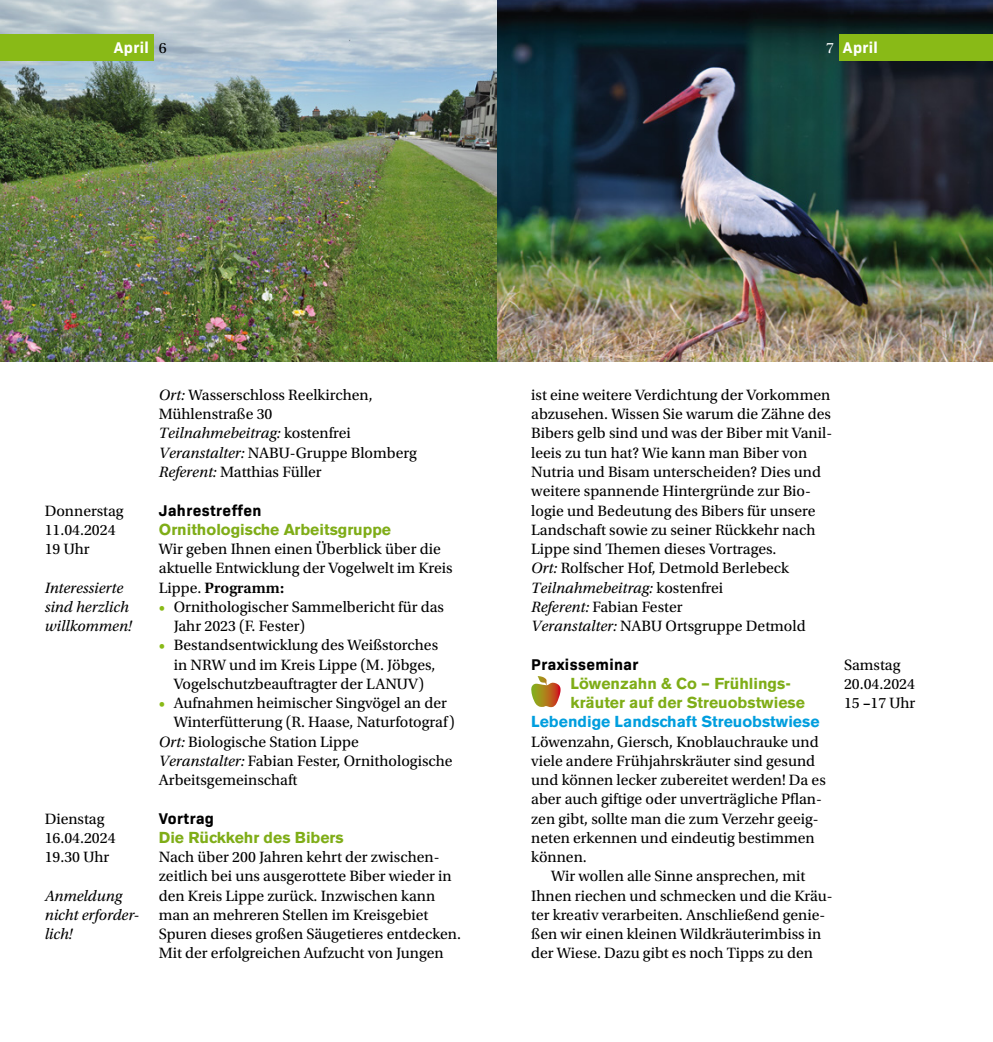
<style>
.page{position:relative;width:993px;height:1042px;background:#fff}
.page>*{position:absolute;margin:0;border:0;box-sizing:border-box;transform-origin:0 0}
.Lauftext{font:15.75px/19.2px "Utopia Std";color:#000}
.Lauftext_mE{font:15.75px/19.2px "Utopia Std";color:#000}
.Lauftext-2{font:italic 15.75px/19.2px "Utopia Std";color:#000}
.Überschrift_2{font:700 15.75px/19.2px "Akzidenz Grotesk BE";color:#7fad17}
.Überschrift_1{font:700 15.75px "Bio Sans";letter-spacing:.025em;color:#000}
.Überschrift_2_blau{font:700 15.75px "Akzidenz Grotesk BE";color:#009ede}
.Überschrift_1-2{font:700 15.75px "Bio Sans";letter-spacing:.025em;color:#fff}
.Paginierung{font:15.75px "Utopia Std";color:#000}
.Paginierung-2{font:15.75px "Utopia Std";color:#fff}
.s1{font-style:italic}
.s2{font-style:normal}
.s3{font-weight:600}
.s4{color:#89ba17}
.s5{font-weight:700}
</style>
<div class="page">
<img style="left:496px;top:0;width:496px;height:361px">
<img style="left:0;top:0;width:496px;height:361px">
<div style="left:0;top:34px;width:154px;height:26px;background:#89ba17"></div>
<div style="left:838px;top:34px;width:154px;height:26px;background:#89ba17"></div>
<svg style="left:531px;top:676px;width:29px;height:31px"></svg>
<p class="Überschrift_1-2" style="left:114px;top:36px;width:37px">April</p>
<p class="Paginierung" style="left:159px;top:40px;width:9px">6</p>
<p class="Paginierung-2" style="left:826px;top:40px;width:9px">7</p>
<p class="Überschrift_1-2" style="left:842px;top:36px;width:37px">April</p>
<p class="Lauftext" style="left:45px;top:501px;width:80px">Donnerstag</p>
<p class="Lauftext" style="left:45px;top:520px;width:72px">11.04.2024</p>
<p class="Lauftext" style="left:45px;top:539px;width:46px">19 Uhr</p>
<p class="Lauftext-2" style="left:45px;top:578px;width:88px">Interessierte sind herzlich willkommen!</p>
<p class="Lauftext" style="left:45px;top:809px;width:61px">Dienstag</p>
<p class="Lauftext" style="left:45px;top:828px;width:72px">16.04.2024</p>
<p class="Lauftext" style="left:45px;top:847px;width:66px">19.30 Uhr</p>
<p class="Lauftext-2" style="left:45px;top:886px;width:96px">Anmeldung nicht erforder&shy;lich!</p>
<p class="Lauftext" style="left:159px;top:385px;width:215px"><span class="s1">Ort:</span> Wasserschloss Reelkirchen,<br>Mühlenstraße 30</p>
<p class="Lauftext-2" style="left:159px;top:424px;width:193px">Teilnahmebeitrag: <span class="s2">kostenfrei</span></p>
<p class="Lauftext" style="left:159px;top:443px;width:259px"><span class="s1">Veranstalter:</span> NABU-Gruppe Blomberg</p>
<p class="Lauftext" style="left:159px;top:462px;width:164px"><span class="s1">Referent:</span> Matthias Füller</p>
<p class="Überschrift_1" style="left:159px;top:498px;width:104px">Jahrestreffen</p>
<p class="Überschrift_2" style="left:159px;top:520px;width:233px">Ornithologische Arbeitsgruppe</p>
<p class="Lauftext" style="left:159px;top:539px;width:295px">Wir geben Ihnen einen Überblick über die aktuelle Entwicklung der Vogelwelt im Kreis<br>Lippe. <span class="s3">Programm:</span></p>
<p class="Lauftext" style="left:174px;top:597px;width:272px;text-indent:-15px"><span class="s4">•</span> Ornithologischer Sammelbericht für das<br>Jahr 2023 (F. Fester)</p>
<p class="Lauftext" style="left:174px;top:636px;width:266px;text-indent:-15px"><span class="s4">•</span> Bestandsentwicklung des Weißstorches in NRW und im Kreis Lippe (M. Jöbges,<br>Vogelschutzbeauftragter der LANUV)</p>
<p class="Lauftext" style="left:174px;top:693px;width:282px;text-indent:-15px"><span class="s4">•</span> Aufnahmen heimischer Singvögel an der<br>Winterfütterung (R. Haase, Naturfotograf)</p>
<p class="Lauftext" style="left:159px;top:732px;width:201px"><span class="s1">Ort:</span> Biologische Station Lippe</p>
<p class="Lauftext" style="left:159px;top:751px;width:295px"><span class="s1">Veranstalter:</span> Fabian Fester, Ornithologische<br>Arbeitsgemeinschaft</p>
<p class="Überschrift_1" style="left:159px;top:806px;width:57px">Vortrag</p>
<p class="Überschrift_2" style="left:159px;top:828px;width:186px">Die Rückkehr des Bibers</p>
<p class="Lauftext" style="left:159px;top:847px;width:303px">Nach über 200 Jahren kehrt der zwischen&shy;zeitlich bei uns ausgerottete Biber wieder in den Kreis Lippe zurück. Inzwischen kann man an mehreren Stellen im Kreisgebiet Spuren dieses großen Säugetieres entdecken.<br>Mit der erfolgreichen Aufzucht von Jungen</p>
<p class="Lauftext" style="left:531px;top:385px;width:302px">ist eine weitere Verdichtung der Vorkommen abzusehen. Wissen Sie warum die Zähne des Bibers gelb sind und was der Biber mit Vanil&shy;leeis zu tun hat? Wie kann man Biber von Nutria und Bisam unterscheiden? Dies und weitere spannende Hintergründe zur Bio&shy;logie und Bedeutung des Bibers für unsere Landschaft sowie zu seiner Rückkehr nach Lippe sind Themen dieses Vortrages.</p>
<p class="Lauftext" style="left:531px;top:559px;width:259px"><span class="s1">Ort:</span> Rolfscher Hof, Detmold Berlebeck</p>
<p class="Lauftext-2" style="left:531px;top:578px;width:193px">Teilnahmebeitrag: <span class="s2">kostenfrei</span></p>
<p class="Lauftext" style="left:531px;top:597px;width:153px"><span class="s1">Referent:</span> Fabian Fester</p>
<p class="Lauftext" style="left:531px;top:616px;width:276px"><span class="s1">Veranstalter:</span> NABU Ortsgruppe Detmold</p>
<p class="Überschrift_1" style="left:531px;top:652px;width:109px">Praxisseminar</p>
<p class="Überschrift_2" style="left:570px;top:674px;width:236px">Löwenzahn &amp; Co – Frühlings&shy;kräuter auf der Streuobstwiese</p>
<p class="Überschrift_2_blau" style="left:531px;top:713px;width:290px">Lebendige Landschaft Streuobstwiese</p>
<p class="Lauftext" style="left:531px;top:732px;width:296px">Löwenzahn, Giersch, Knoblauchrauke und viele andere Frühjahrskräuter sind gesund und können lecker zubereitet werden! Da es aber auch giftige oder unverträgliche Pflan&shy;zen gibt, sollte man die zum Verzehr geeig&shy;neten erkennen und eindeutig bestimmen können.</p>
<p class="Lauftext_mE" style="left:531px;top:867px;width:303px;text-indent:20px">Wir wollen alle Sinne ansprechen, mit Ihnen riechen und schmecken und die Kräu&shy;ter kreativ verarbeiten. Anschließend genie&shy;ßen wir einen kleinen Wildkräuterimbiss in der Wiese. Dazu gibt es noch Tipps zu den</p>
<p class="Lauftext" style="left:843px;top:655px;width:72px">Samstag<br>20.04.2024</p>
<p class="Lauftext" style="left:843px;top:693px;width:73px">15 <span class="s5">–</span>17 Uhr</p>
</div>
